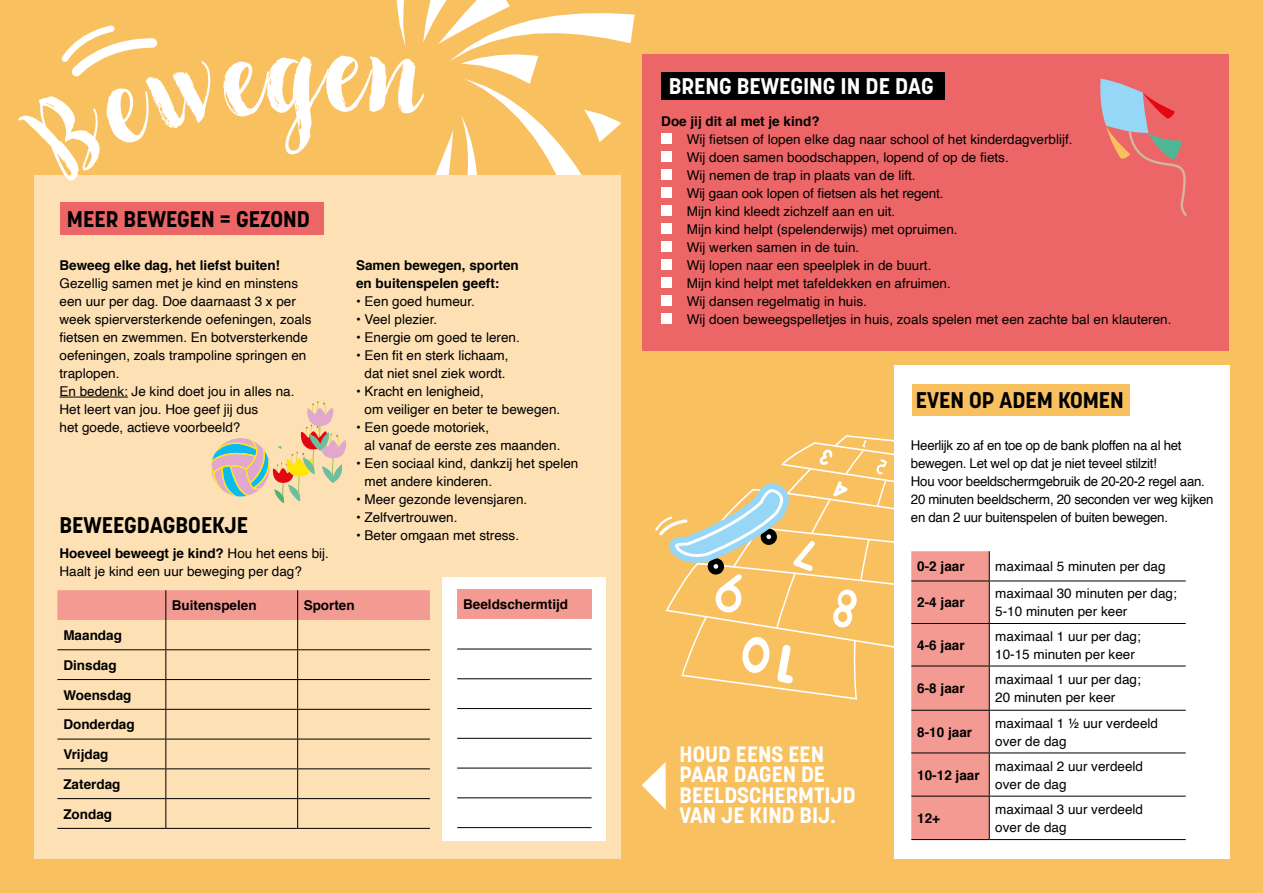
<style>
.page{position:relative;width:1263px;height:893px;background:#f9c060}
.page>*{position:absolute;margin:0;border:0;box-sizing:border-box;transform-origin:0 0}
.t1{font:700 127.05px "Liebe Gerda";color:#fff}
.t2{font:700 22.5px "Korolev";color:#000}
.t3{font:700 22.5px "Korolev";color:#fff}
.t4{font:700 22.05px/20.4px "Korolev";color:#fff}
.t5{font:13.5px/18px "Helvetica";color:#000}
.t6{font:700 13.5px/18px "Helvetica";color:#000}
.t7{font:13.5px/18px "Helvetica";letter-spacing:-.02em;color:#000}
.s1{font-weight:700}
</style>
<div class="page">
<div style="left:642px;top:54px;width:587px;height:296px;background:#ec6667"></div>
<div style="left:661px;top:133px;width:11px;height:11px;background:#fff"></div>
<div style="left:661px;top:151px;width:11px;height:11px;background:#fff"></div>
<div style="left:661px;top:169px;width:11px;height:11px;background:#fff"></div>
<div style="left:661px;top:187px;width:11px;height:11px;background:#fff"></div>
<div style="left:661px;top:205px;width:11px;height:11px;background:#fff"></div>
<div style="left:661px;top:223px;width:11px;height:11px;background:#fff"></div>
<div style="left:661px;top:241px;width:11px;height:11px;background:#fff"></div>
<div style="left:661px;top:259px;width:11px;height:11px;background:#fff"></div>
<div style="left:661px;top:277px;width:11px;height:11px;background:#fff"></div>
<div style="left:661px;top:295px;width:11px;height:11px;background:#fff"></div>
<div style="left:661px;top:313px;width:11px;height:11px;background:#fff"></div>
<div style="left:34px;top:176px;width:587px;height:683px;background:#fde0b4"></div>
<svg style="left:1100px;top:79px;width:87px;height:137px"></svg>
<svg style="left:211px;top:401px;width:135px;height:102px"></svg>
<div style="left:442px;top:577px;width:163px;height:264px;background:#fff"></div>
<div style="left:457px;top:589px;width:135px;height:30px;background:#f39a92"></div>
<hr style="left:457px;top:649px;width:135px;height:1px;background:#000">
<hr style="left:457px;top:678px;width:135px;height:1px;background:#000">
<hr style="left:457px;top:708px;width:135px;height:1px;background:#000">
<hr style="left:457px;top:738px;width:135px;height:1px;background:#000">
<hr style="left:457px;top:768px;width:135px;height:1px;background:#000">
<hr style="left:457px;top:797px;width:135px;height:1px;background:#000">
<hr style="left:457px;top:827px;width:135px;height:1px;background:#000">
<hr style="left:60px;top:397px;width:68px;height:1px;background:#000">
<div style="left:662px;top:72px;width:283px;height:28px;background:#000"></div>
<div style="left:894px;top:365px;width:335px;height:494px;background:#fff"></div>
<hr style="left:989px;top:551px;width:1px;height:30px;background:#000">
<hr style="left:989px;top:581px;width:197px;height:1px;background:#000">
<hr style="left:989px;top:581px;width:1px;height:42px;background:#000">
<hr style="left:989px;top:623px;width:197px;height:1px;background:#000">
<hr style="left:989px;top:624px;width:1px;height:42px;background:#000">
<hr style="left:989px;top:666px;width:197px;height:1px;background:#000">
<hr style="left:989px;top:666px;width:1px;height:44px;background:#000">
<hr style="left:989px;top:710px;width:197px;height:1px;background:#000">
<hr style="left:989px;top:711px;width:1px;height:42px;background:#000">
<hr style="left:989px;top:753px;width:197px;height:1px;background:#000">
<hr style="left:989px;top:753px;width:1px;height:43px;background:#000">
<hr style="left:989px;top:796px;width:197px;height:1px;background:#000">
<hr style="left:989px;top:796px;width:1px;height:43px;background:#000">
<hr style="left:911px;top:839px;width:78px;height:1px;background:#000">
<hr style="left:989px;top:839px;width:197px;height:1px;background:#000">
<div style="left:912px;top:384px;width:217px;height:31px;background:#f9c060"></div>
<svg style="left:57px;top:590px;width:373px;height:238px"></svg>
<hr style="left:57px;top:828px;width:109px;height:1px;background:#000">
<hr style="left:166px;top:828px;width:132px;height:1px;background:#000">
<hr style="left:298px;top:828px;width:132px;height:1px;background:#000">
<div style="left:61px;top:203px;width:263px;height:32px;background:#ec6667"></div>
<svg style="left:642px;top:435px;width:347px;height:404px"></svg>
<svg style="left:34px;top:25px;width:299px;height:151px"></svg>
<svg style="left:367px;top:0;width:268px;height:176px"></svg>
<h1 class="t1" style="left:321px;top:-8px;width:43px">e</h1>
<h2 class="t2" style="left:67px;top:204px;width:245px">MEER BEWEGEN = GEZOND</h2>
<p class="t6" style="left:60px;top:256px;width:222px">Beweeg elke dag, het liefst buiten!</p>
<p class="t5" style="left:60px;top:275px;width:254px">Gezellig samen met je kind en minstens een uur per dag. Doe daarnaast 3 x per week spierversterkende oefeningen, zoals fietsen en zwemmen. En botversterkende oefeningen, zoals trampoline springen en traplopen.<br>En bedenk: Je kind doet jou in alles na.<br>Het leert van jou. Hoe geef jij dus<br>het goede, actieve voorbeeld?</p>
<h2 class="t2" style="left:60px;top:510px;width:190px">BEWEEGDAGBOEKJE</h2>
<p class="t5" style="left:60px;top:545px;width:271px"><span class="s1">Hoeveel beweegt je kind?</span> Hou het eens bij.<br>Haalt je kind een uur beweging per dag?</p>
<p class="t6" style="left:356px;top:256px;width:164px">Samen bewegen, sporten en buitenspelen geeft:</p>
<p class="t5" style="left:356px;top:293px;width:120px">• Een goed humeur.</p>
<p class="t5" style="left:356px;top:311px;width:83px">• Veel plezier.</p>
<p class="t5" style="left:356px;top:329px;width:165px">• Energie om goed te leren.</p>
<p class="t5" style="left:356px;top:347px;width:154px;text-align:center">• Een fit en sterk lichaam, dat niet snel ziek wordt.</p>
<p class="t5" style="left:364px;top:383px;width:197px;text-indent:-8px">• Kracht en lenigheid,<br>om veiliger en beter te bewegen.</p>
<p class="t5" style="left:364px;top:419px;width:197px;text-indent:-8px">• Een goede motoriek,<br>al vanaf de eerste zes maanden.</p>
<p class="t5" style="left:364px;top:455px;width:215px;text-indent:-8px">• Een sociaal kind, dankzij het spelen met andere kinderen.</p>
<p class="t5" style="left:356px;top:491px;width:173px">• Meer gezonde levensjaren.</p>
<p class="t5" style="left:356px;top:509px;width:103px">• Zelfvertrouwen.</p>
<p class="t5" style="left:356px;top:527px;width:165px">• Beter omgaan met stress.</p>
<p class="t6" style="left:63px;top:626px;width:60px">Maandag</p>
<p class="t6" style="left:63px;top:656px;width:55px">Dinsdag</p>
<p class="t6" style="left:63px;top:686px;width:70px">Woensdag</p>
<p class="t6" style="left:63px;top:716px;width:73px">Donderdag</p>
<p class="t6" style="left:63px;top:745px;width:47px">Vrijdag</p>
<p class="t6" style="left:63px;top:775px;width:59px">Zaterdag</p>
<p class="t6" style="left:63px;top:805px;width:50px">Zondag</p>
<p class="t6" style="left:172px;top:597px;width:86px">Buitenspelen</p>
<p class="t6" style="left:304px;top:597px;width:53px">Sporten</p>
<p class="t6" style="left:463px;top:596px;width:107px">Beeldschermtijd</p>
<h2 class="t3" style="left:669px;top:72px;width:266px">BRENG BEWEGING IN DE DAG</h2>
<p class="t6" style="left:661px;top:112px;width:160px">Doe jij dit al met je kind?</p>
<p class="t5" style="left:687px;top:131px;width:486px">Wij fietsen of lopen elke dag naar school of het kinderdagverblijf.<br>Wij doen samen boodschappen, lopend of op de fiets.<br>Wij nemen de trap in plaats van de lift.<br>Wij gaan ook lopen of fietsen als het regent.<br>Mijn kind kleedt zichzelf aan en uit.<br>Mijn kind helpt (spelenderwijs) met opruimen.<br>Wij werken samen in de tuin.<br>Wij lopen naar een speelplek in de buurt.<br>Mijn kind helpt met tafeldekken en afruimen.<br>Wij dansen regelmatig in huis.<br>Wij doen beweegspelletjes in huis, zoals spelen met een zachte bal en klauteren.</p>
<h3 class="t4" style="left:680px;top:744px;width:178px">HOUD EENS EEN<br>PAAR DAGEN DE<br>BEELDSCHERMTIJD<br>VAN JE KIND BIJ.</h3>
<h2 class="t2" style="left:916px;top:386px;width:209px">EVEN OP ADEM KOMEN</h2>
<p class="t7" style="left:911px;top:437px;width:304px">Heerlijk zo af en toe op de bank ploffen na al het bewegen. Let wel op dat je niet teveel stilzit!<br>Hou voor beeldschermgebruik de 20-20-2 regel aan.<br>20 minuten beeldscherm, 20 seconden ver weg kijken en dan 2 uur buitenspelen of buiten bewegen.</p>
<p class="t6" style="left:917px;top:558px;width:49px">0-2 jaar</p>
<p class="t5" style="left:995px;top:558px;width:172px">maximaal 5 minuten per dag</p>
<p class="t6" style="left:917px;top:594px;width:49px">2-4 jaar</p>
<p class="t5" style="left:995px;top:585px;width:183px">maximaal 30 minuten per dag;<br>5-10 minuten per keer</p>
<p class="t6" style="left:917px;top:636px;width:49px">4-6 jaar</p>
<p class="t5" style="left:995px;top:627px;width:147px">maximaal 1 uur per dag;<br>10-15 minuten per keer</p>
<p class="t6" style="left:917px;top:680px;width:49px">6-8 jaar</p>
<p class="t5" style="left:995px;top:671px;width:147px">maximaal 1 uur per dag;<br>20 minuten per keer</p>
<p class="t6" style="left:917px;top:723px;width:56px">8-10 jaar</p>
<p class="t5" style="left:995px;top:714px;width:164px">maximaal 1 ½ uur verdeeld over de dag</p>
<p class="t6" style="left:917px;top:766px;width:64px">10-12 jaar</p>
<p class="t5" style="left:995px;top:757px;width:149px">maximaal 2 uur verdeeld over de dag</p>
<p class="t6" style="left:917px;top:809px;width:24px">12+</p>
<p class="t5" style="left:995px;top:800px;width:149px">maximaal 3 uur verdeeld over de dag</p>
</div>
